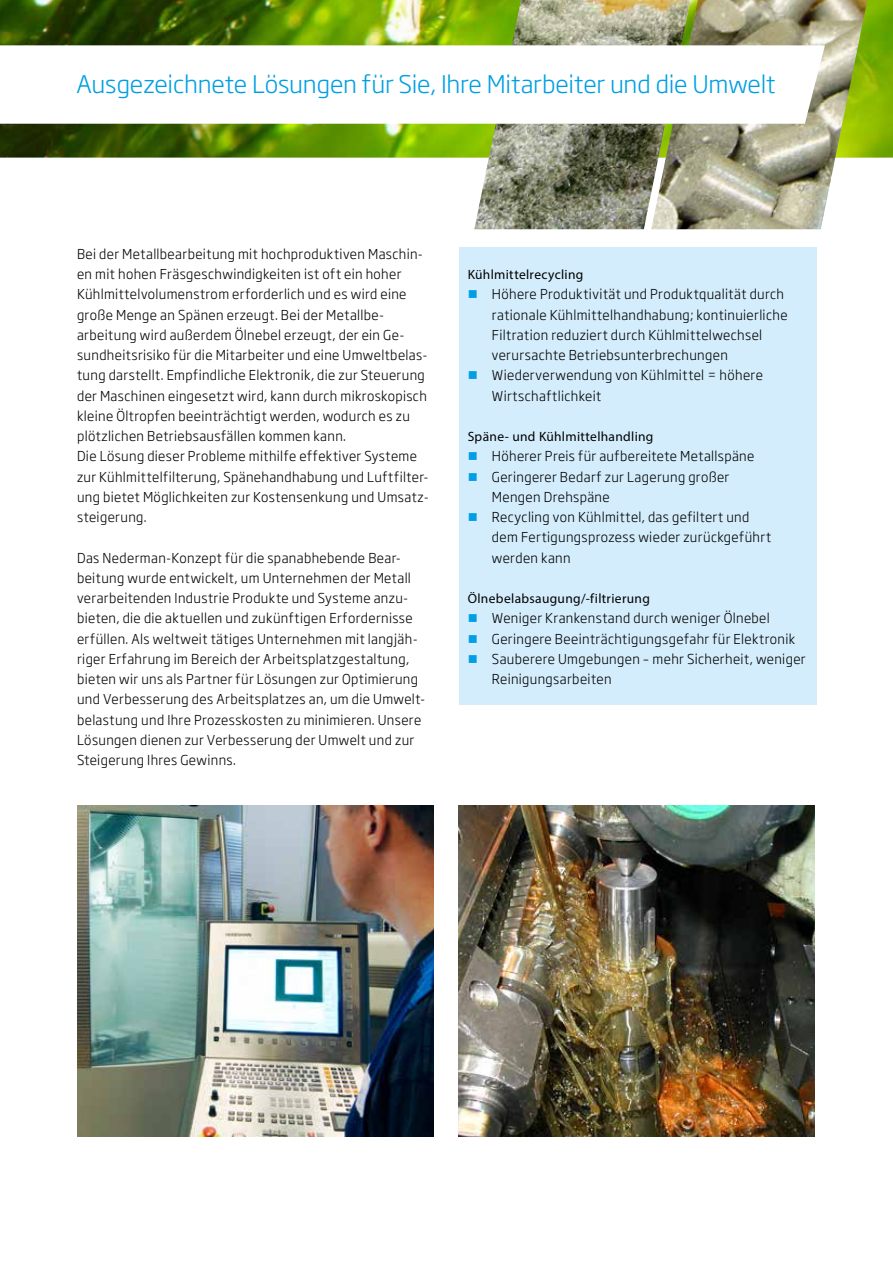
<style>
.page{position:relative;width:893px;height:1263px;background:#fff}
.page>*{position:absolute;margin:0;border:0;box-sizing:border-box;transform-origin:0 0}
.t1{font:300 24px "Soho Gothic Pro";letter-spacing:-.01em;color:#009fe3}
.t2{font:300 13.5px/20.2px "Soho Gothic Pro";letter-spacing:.03em;color:#000;scale:.96 1}
.t3{font:13.5px "Myriad Pro";letter-spacing:.02em;color:#000}
.s1{color:#009fe3}
</style>
<div class="page">
<div style="left:459px;top:247px;width:358px;height:457px;background:#d4edfc"></div>
<img style="left:0;top:0;width:893px;height:158px">
<img style="left:77px;top:806px;width:357px;height:330px">
<img style="left:458px;top:806px;width:357px;height:330px">
<img style="left:474px;top:0;width:177px;height:229px">
<img style="left:651px;top:0;width:216px;height:229px">
<svg style="left:0;top:45px;width:825px;height:79px"></svg>
<h1 class="t1" style="left:77px;top:66px;width:701px">Ausgezeichnete Lösungen für Sie, Ihre Mitarbeiter und die Umwelt</h1>
<p class="t2" style="left:77px;top:243px;width:368px">Bei der Metallbearbeitung mit hochproduktiven Maschin&shy;en mit hohen Fräsgeschwindigkeiten ist oft ein hoher Kühlmittelvolumenstrom erforderlich und es wird eine große Menge an Spänen erzeugt. Bei der Metallbe&shy;arbeitung wird außerdem Ölnebel erzeugt, der ein Ge&shy;sundheitsrisiko für die Mitarbeiter und eine Umweltbelas&shy;tung darstellt. Empfindliche Elektronik, die zur Steuerung der Maschinen eingesetzt wird, kann durch mikroskopisch kleine Öltropfen beeinträchtigt werden, wodurch es zu plötzlichen Betriebsausfällen kommen kann.<br>Die Lösung dieser Probleme mithilfe effektiver Systeme zur Kühlmittelfilterung, Spänehandhabung und Luftfilter&shy;ung bietet Möglichkeiten zur Kostensenkung und Umsatz&shy;steigerung.</p>
<p class="t2" style="left:77px;top:547px;width:364px">Das Nederman-Konzept für die spanabhebende Bear&shy;beitung wurde entwickelt, um Unternehmen der Metall verarbeitenden Industrie Produkte und Systeme anzu&shy;bieten, die die aktuellen und zukünftigen Erfordernisse erfüllen. Als weltweit tätiges Unternehmen mit langjäh&shy;riger Erfahrung im Bereich der Arbeitsplatzgestaltung, bieten wir uns als Partner für Lösungen zur Optimierung und Verbesserung des Arbeitsplatzes an, um die Umwelt&shy;belastung und Ihre Prozesskosten zu minimieren. Unsere Lösungen dienen zur Verbesserung der Umwelt und zur Steigerung Ihres Gewinns.</p>
<p class="t3" style="left:468px;top:266px;width:117px">Kühlmittelrecycling</p>
<p class="t2" style="left:492px;top:283px;width:309px;text-indent:-24px"><span class="s1">■</span> Höhere Produktivität und Produktqualität durch rationale Kühlmittelhandhabung; kontinuierliche Filtration reduziert durch Kühlmittelwechsel verursachte Betriebsunterbrechungen</p>
<p class="t2" style="left:492px;top:364px;width:284px;text-indent:-24px"><span class="s1">■</span> Wiederverwendung von Kühlmittel = höhere<br>Wirtschaftlichkeit</p>
<p class="t3" style="left:468px;top:428px;width:187px">Späne- und Kühlmittelhandling</p>
<p class="t2" style="left:468px;top:445px;width:300px"><span class="s1">■</span> Höherer Preis für aufbereitete Metallspäne</p>
<p class="t2" style="left:492px;top:466px;width:249px;text-indent:-24px"><span class="s1">■</span> Geringerer Bedarf zur Lagerung großer<br>Mengen Drehspäne</p>
<p class="t2" style="left:492px;top:506px;width:292px;text-indent:-24px"><span class="s1">■</span> Recycling von Kühlmittel, das gefiltert und dem Fertigungsprozess wieder zurückgeführt werden kann</p>
<p class="t3" style="left:468px;top:590px;width:184px">Ölnebelabsaugung/-filtrierung</p>
<p class="t2" style="left:468px;top:607px;width:316px"><span class="s1">■</span> Weniger Krankenstand durch weniger Ölnebel</p>
<p class="t2" style="left:468px;top:628px;width:342px"><span class="s1">■</span> Geringere Beeinträchtigungsgefahr für Elektronik</p>
<p class="t2" style="left:492px;top:648px;width:328px;text-indent:-24px"><span class="s1">■</span> Sauberere Umgebungen – mehr Sicherheit, weniger<br>Reinigungsarbeiten</p>
</div>
